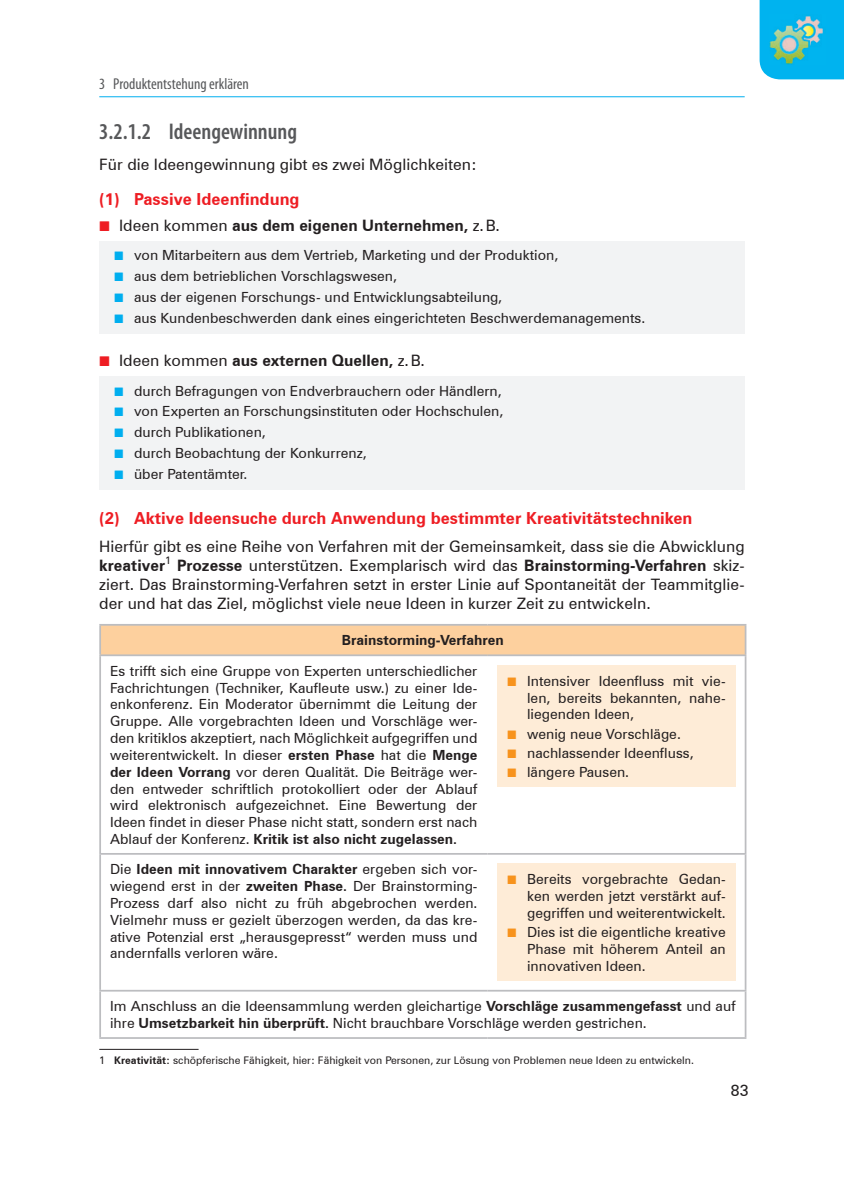
<style>
.page{position:relative;width:844px;height:1191px;background:#fff}
.page>*{position:absolute;margin:0;border:0;box-sizing:border-box;transform-origin:0 0}
.t1{font:600 condensed 22.75px "Myriad Pro";color:#57585a}
.t2{font:700 16.62px "Zurich BT";color:#ee1d23}
.Fließtext{font:15.75px/18.9px "Zurich BT";color:#231f20;text-align:justify}
.t3{font:700 15.75px "Zurich BT";color:#231f20}
.Kolumnentitel_rechts{font:condensed 15.75px "Myriad Pro";color:#57585a}
.Fließtext-8_pt{font:14px/16.8px "Zurich BT";color:#231f20;text-align:justify}
.Tabellenkopf{font:700 14px "Zurich BT";color:#231f20}
.Fußnote{font:10.5px "Zurich BT";color:#231f20}
.s1{font-family:"Uni Math";font-weight:400;font-size:14px;color:#ee1d23}
.s2{font-weight:400}
.s3{font-family:"Uni Math";font-size:12.25px;color:#00aeef}
.s4{font-weight:700}
.s5{font-family:"Uni Math";font-size:12.25px;color:#f7931d}
</style>
<div class="page">
<div style="left:759px;top:0;width:84px;height:79px;background:#00b3ef"></div>
<img style="left:769px;top:15px;width:56px;height:49px">
<hr style="left:99px;top:96px;width:645px;height:1px;background:#00aeef">
<div style="left:99px;top:241px;width:645px;height:30px;background:#f2f3f4"></div>
<div style="left:99px;top:262px;width:645px;height:30px;background:#f2f3f4"></div>
<div style="left:99px;top:283px;width:645px;height:30px;background:#f2f3f4"></div>
<div style="left:99px;top:304px;width:645px;height:29px;background:#f2f3f4"></div>
<div style="left:99px;top:376px;width:645px;height:30px;background:#f2f3f4"></div>
<div style="left:99px;top:397px;width:645px;height:30px;background:#f2f3f4"></div>
<div style="left:99px;top:418px;width:645px;height:30px;background:#f2f3f4"></div>
<div style="left:99px;top:439px;width:645px;height:30px;background:#f2f3f4"></div>
<div style="left:99px;top:459px;width:645px;height:30px;background:#f2f3f4"></div>
<div style="left:100px;top:625px;width:645px;height:30px;background:#fdd09e"></div>
<hr style="left:99px;top:624px;width:388px;height:1px;background:#bcbdc0">
<hr style="left:99px;top:625px;width:2px;height:29px;background:#bcbdc0">
<hr style="left:487px;top:624px;width:259px;height:1px;background:#bcbdc0">
<hr style="left:744px;top:625px;width:2px;height:29px;background:#bcbdc0">
<hr style="left:99px;top:654px;width:388px;height:2px;background:#bcbdc0">
<hr style="left:99px;top:656px;width:2px;height:197px;background:#bcbdc0">
<hr style="left:487px;top:654px;width:259px;height:2px;background:#bcbdc0">
<hr style="left:744px;top:656px;width:2px;height:197px;background:#bcbdc0">
<hr style="left:99px;top:853px;width:388px;height:1px;background:#bcbdc0">
<hr style="left:99px;top:854px;width:2px;height:135px;background:#bcbdc0">
<hr style="left:487px;top:853px;width:259px;height:1px;background:#bcbdc0">
<hr style="left:744px;top:854px;width:2px;height:135px;background:#bcbdc0">
<hr style="left:99px;top:989px;width:388px;height:2px;background:#bcbdc0">
<hr style="left:99px;top:991px;width:2px;height:46px;background:#bcbdc0">
<hr style="left:487px;top:989px;width:259px;height:2px;background:#bcbdc0">
<hr style="left:744px;top:991px;width:2px;height:46px;background:#bcbdc0">
<hr style="left:99px;top:1037px;width:388px;height:2px;background:#bcbdc0">
<hr style="left:487px;top:1037px;width:259px;height:2px;background:#bcbdc0">
<div style="left:497px;top:665px;width:238px;height:122px;background:#feecd7"></div>
<div style="left:497px;top:863px;width:238px;height:117px;background:#feecd7"></div>
<hr style="left:99px;top:1049px;width:99px;height:1px;background:#231f20">
<p class="Kolumnentitel_rechts" style="left:99px;top:76px;width:151px">3 Produktentstehung erklären</p>
<p class="t1" style="left:99px;top:119px;width:199px">3.2.1.2 Ideengewinnung</p>
<p class="Fließtext" style="left:99px;top:155px;width:379px">Für die Ideengewinnung gibt es zwei Möglichkeiten:</p>
<p class="t2" style="left:99px;top:189px;width:202px">(1) Passive Ideenfindung</p>
<p class="t3" style="left:99px;top:216px;width:402px"><span class="s1">■</span> <span class="s2">Ideen kommen</span> aus dem eigenen Unternehmen, <span class="s2">z.B.</span></p>
<p class="Fließtext-8_pt" style="left:114px;top:247px;width:445px"><span class="s3">■</span> von Mitarbeitern aus dem Vertrieb, Marketing und der Produktion,</p>
<p class="Fließtext-8_pt" style="left:114px;top:268px;width:284px"><span class="s3">■</span> aus dem betrieblichen Vorschlagswesen,</p>
<p class="Fließtext-8_pt" style="left:114px;top:288px;width:389px"><span class="s3">■</span> aus der eigenen Forschungs- und Entwicklungsabteilung,</p>
<p class="Fließtext-8_pt" style="left:114px;top:309px;width:532px"><span class="s3">■</span> aus Kundenbeschwerden dank eines eingerichteten Beschwerdemanagements.</p>
<p class="t3" style="left:99px;top:351px;width:327px"><span class="s1">■</span> <span class="s2">Ideen kommen</span> aus externen Quellen, <span class="s2">z.B.</span></p>
<p class="Fließtext-8_pt" style="left:114px;top:382px;width:389px"><span class="s3">■</span> durch Befragungen von Endverbrauchern oder Händlern,</p>
<p class="Fließtext-8_pt" style="left:114px;top:403px;width:390px"><span class="s3">■</span> von Experten an Forschungsinstituten oder Hochschulen,</p>
<p class="Fließtext-8_pt" style="left:114px;top:424px;width:153px"><span class="s3">■</span> durch Publikationen,</p>
<p class="Fließtext-8_pt" style="left:114px;top:444px;width:254px"><span class="s3">■</span> durch Beobachtung der Konkurrenz,</p>
<p class="Fließtext-8_pt" style="left:114px;top:465px;width:135px"><span class="s3">■</span> über Patentämter.</p>
<p class="t2" style="left:99px;top:507px;width:594px">(2) Aktive Ideensuche durch Anwendung bestimmter Kreativitätstechniken</p>
<p class="Fließtext" style="left:99px;top:537px;width:646px">Hierfür gibt es eine Reihe von Verfahren mit der Gemeinsamkeit, dass sie die Abwicklung <span class="s4">kreativer</span><sup>1</sup> <span class="s4">Prozesse</span> unterstützen. Exemplarisch wird das <span class="s4">Brainstorming-Verfahren</span> skiz&shy;ziert. Das Brainstorming-Verfahren setzt in erster Linie auf Spontaneität der Teammitglie&shy;der und hat das Ziel, möglichst viele neue Ideen in kurzer Zeit zu entwickeln.</p>
<p class="Tabellenkopf" style="left:342px;top:632px;width:163px">Brainstorming-Verfahren</p>
<p class="Fließtext-8_pt" style="left:110px;top:662px;width:369px">Es trifft sich eine Gruppe von Experten unterschiedlicher Fachrichtungen (Techniker, Kaufleute usw.) zu einer Ide&shy;enkonferenz. Ein Moderator übernimmt die Leitung der Gruppe. Alle vorgebrachten Ideen und Vorschläge wer&shy;den kritiklos akzeptiert, nach Möglichkeit aufgegriffen und weiterentwickelt. In dieser <span class="s4">ersten Phase</span> hat die <span class="s4">Menge der Ideen Vorrang</span> vor deren Qualität. Die Beiträge wer&shy;den entweder schriftlich protokolliert oder der Ablauf wird elektronisch aufgezeichnet. Eine Bewertung der Ideen findet in dieser Phase nicht statt, sondern erst nach Ablauf der Konferenz. <span class="s4">Kritik ist also nicht zugelassen.</span></p>
<p class="Fließtext-8_pt" style="left:527px;top:672px;width:200px;text-indent:-20px"><span class="s5">■</span> Intensiver Ideenfluss mit vie&shy;len, bereits bekannten, nahe&shy;liegenden Ideen,</p>
<p class="Fließtext-8_pt" style="left:507px;top:725px;width:175px"><span class="s5">■</span> wenig neue Vorschläge.</p>
<p class="Fließtext-8_pt" style="left:507px;top:744px;width:188px"><span class="s5">■</span> nachlassender Ideenfluss,</p>
<p class="Fließtext-8_pt" style="left:507px;top:763px;width:123px"><span class="s5">■</span> längere Pausen.</p>
<p class="Fließtext-8_pt" style="left:110px;top:861px;width:369px">Die <span class="s4">Ideen mit innovativem Charakter</span> ergeben sich vor&shy;wiegend erst in der <span class="s4">zweiten Phase.</span> Der Brainstorming-Prozess darf also nicht zu früh abgebrochen werden.<br>Vielmehr muss er gezielt überzogen werden, da das kre&shy;ative Potenzial erst „herausgepresst“ werden muss und andernfalls verloren wäre.</p>
<p class="Fließtext-8_pt" style="left:527px;top:871px;width:200px;text-indent:-20px"><span class="s5">■</span> Bereits vorgebrachte Gedan&shy;ken werden jetzt verstärkt auf&shy;gegriffen und weiterentwickelt.</p>
<p class="Fließtext-8_pt" style="left:527px;top:923px;width:200px;text-indent:-20px"><span class="s5">■</span> Dies ist die eigentliche kreative Phase mit höherem Anteil an innovativen Ideen.</p>
<p class="Fließtext-8_pt" style="left:110px;top:997px;width:627px">Im Anschluss an die Ideensammlung werden gleichartige <span class="s4">Vorschläge zusammengefasst</span> und auf ihre <span class="s4">Umsetzbarkeit hin überprüft.</span> Nicht brauchbare Vorschläge werden gestrichen.</p>
<p class="Fußnote" style="left:99px;top:1054px;width:596px">1 <span class="s4">Kreativität:</span> schöpferische Fähigkeit, hier: Fähigkeit von Personen, zur Lösung von Problemen neue Ideen zu entwickeln.</p>
<p class="Fließtext" style="left:730px;top:1081px;width:19px">83</p>
</div>
